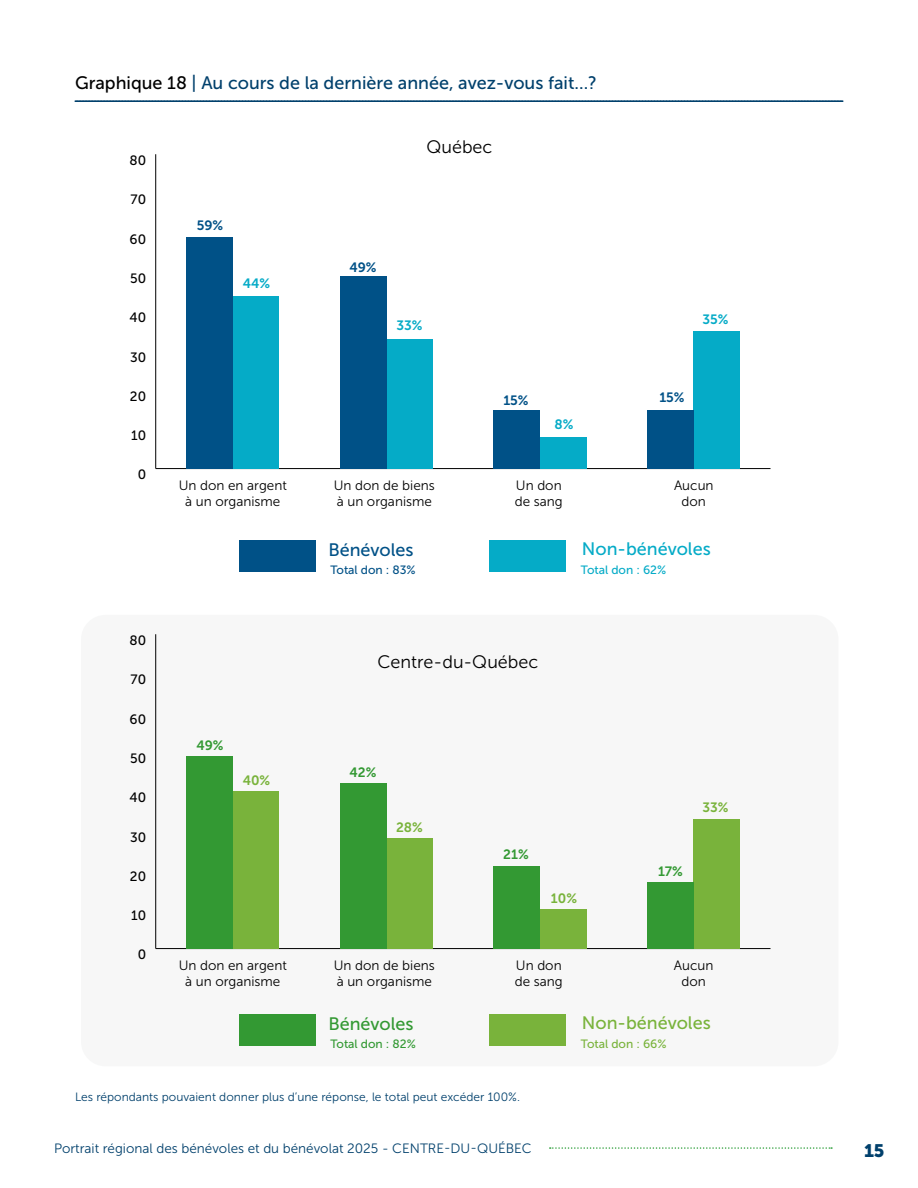
<style>
.page{position:relative;width:918px;height:1188px;background:#fff}
.page>*{position:absolute;margin:0;border:0;box-sizing:border-box;transform-origin:0 0}
.titre_-_tableau{font:18px "Museo Sans 500";color:#00406c}
.t1{font:18px "Museo Sans 300";color:#000}
.t2{font:18px "Museo Sans 500";color:#79b33b}
.t3{font:18px "Museo Sans 500";color:#05abc7}
.t4{font:18px "Museo Sans 500";color:#393}
.t5{font:18px "Museo Sans 500";color:#005187}
.t6{font:18px "Museo Sans 900";color:#00406c}
.t7{font:13.5px/16.2px "Museo Sans 300";color:#000;text-align:center}
.t8{font:13.5px "Museo Sans 300";color:#00406c}
.t9{font:13.5px "Museo Sans 500";color:#000}
.t10{font:13.5px "Museo Sans 700";color:#393}
.t11{font:13.5px "Museo Sans 700";color:#79b33b}
.t12{font:13.5px "Museo Sans 700";color:#005187}
.t13{font:13.5px "Museo Sans 700";color:#05abc7}
._100{font:12px "Museo Sans 300";color:#00406c}
.t14{font:12px "Museo Sans 500";color:#393}
.t15{font:12px "Museo Sans 500";color:#79b33b}
.t16{font:12px "Museo Sans 500";color:#005187}
.t17{font:12px "Museo Sans 500";color:#05abc7}
.s1{color:#000}
</style>
<div class="page">
<svg style="left:550px;top:1147px;width:282px;height:2px"></svg>
<svg style="left:75px;top:100px;width:768px;height:2px"></svg>
<div style="left:81px;top:615px;width:757px;height:451px;background:#f7f7f7;border-radius:25px"></div>
<hr style="left:156px;top:948px;width:615px;height:1px;background:#000">
<hr style="left:155px;top:634px;width:1px;height:315px;background:#000">
<div style="left:233px;top:791px;width:46px;height:158px;background:#79b33b"></div>
<div style="left:386px;top:839px;width:46px;height:110px;background:#79b33b"></div>
<div style="left:540px;top:909px;width:46px;height:40px;background:#79b33b"></div>
<div style="left:694px;top:819px;width:46px;height:130px;background:#79b33b"></div>
<div style="left:186px;top:756px;width:47px;height:193px;background:#393"></div>
<div style="left:340px;top:784px;width:46px;height:165px;background:#393"></div>
<div style="left:494px;top:866px;width:46px;height:83px;background:#393"></div>
<div style="left:648px;top:882px;width:46px;height:67px;background:#393"></div>
<div style="left:489px;top:1015px;width:77px;height:31px;background:#79b33b"></div>
<div style="left:239px;top:1015px;width:77px;height:31px;background:#393"></div>
<hr style="left:156px;top:468px;width:615px;height:1px;background:#000">
<hr style="left:155px;top:154px;width:1px;height:315px;background:#000">
<div style="left:233px;top:296px;width:46px;height:173px;background:#05abc7"></div>
<div style="left:386px;top:339px;width:46px;height:130px;background:#05abc7"></div>
<div style="left:540px;top:437px;width:46px;height:32px;background:#05abc7"></div>
<div style="left:694px;top:331px;width:46px;height:138px;background:#05abc7"></div>
<div style="left:186px;top:237px;width:47px;height:232px;background:#005187"></div>
<div style="left:340px;top:276px;width:46px;height:193px;background:#005187"></div>
<div style="left:494px;top:410px;width:46px;height:59px;background:#005187"></div>
<div style="left:648px;top:410px;width:46px;height:59px;background:#005187"></div>
<div style="left:489px;top:541px;width:77px;height:31px;background:#05abc7"></div>
<div style="left:239px;top:541px;width:77px;height:31px;background:#005187"></div>
<p class="titre_-_tableau" style="left:75px;top:72px;width:524px"><span class="s1">Graphique 18</span> | Au cours de la dernière année, avez-vous fait...?</p>
<p class="t9" style="left:129px;top:153px;width:18px">80</p>
<p class="t9" style="left:131px;top:192px;width:17px">70</p>
<p class="t9" style="left:130px;top:232px;width:18px">60</p>
<p class="t9" style="left:130px;top:271px;width:18px">50</p>
<p class="t9" style="left:129px;top:310px;width:18px">40</p>
<p class="t9" style="left:130px;top:349px;width:18px">30</p>
<p class="t9" style="left:130px;top:389px;width:18px">20</p>
<p class="t9" style="left:131px;top:428px;width:17px">10</p>
<p class="t9" style="left:138px;top:467px;width:10px">0</p>
<p class="t9" style="left:129px;top:633px;width:18px">80</p>
<p class="t9" style="left:131px;top:672px;width:17px">70</p>
<p class="t9" style="left:130px;top:712px;width:18px">60</p>
<p class="t9" style="left:130px;top:751px;width:18px">50</p>
<p class="t9" style="left:129px;top:790px;width:18px">40</p>
<p class="t9" style="left:130px;top:829px;width:18px">30</p>
<p class="t9" style="left:130px;top:869px;width:18px">20</p>
<p class="t9" style="left:131px;top:908px;width:17px">10</p>
<p class="t9" style="left:138px;top:947px;width:10px">0</p>
<p class="t12" style="left:197px;top:218px;width:28px">59%</p>
<p class="t13" style="left:243px;top:276px;width:29px">44%</p>
<p class="t1" style="left:426px;top:137px;width:68px">Québec</p>
<p class="t12" style="left:349px;top:260px;width:29px">49%</p>
<p class="t13" style="left:396px;top:318px;width:28px">33%</p>
<p class="t13" style="left:702px;top:312px;width:28px">35%</p>
<p class="t12" style="left:503px;top:393px;width:27px">15%</p>
<p class="t12" style="left:659px;top:390px;width:27px">15%</p>
<p class="t13" style="left:555px;top:417px;width:20px">8%</p>
<p class="t7" style="left:179px;top:477px;width:110px">Un don en argent à un organisme</p>
<p class="t7" style="left:334px;top:477px;width:102px;text-align:left">Un don de biens à un organisme</p>
<p class="t7" style="left:515px;top:477px;width:49px;text-align:left">Un don de sang</p>
<p class="t7" style="left:674px;top:477px;width:41px">Aucun don</p>
<p class="t5" style="left:328px;top:540px;width:87px">Bénévoles</p>
<p class="t3" style="left:582px;top:539px;width:130px">Non-bénévoles</p>
<p class="t16" style="left:330px;top:564px;width:87px">Total don : 83%</p>
<p class="t17" style="left:581px;top:564px;width:87px">Total don : 62%</p>
<p class="t10" style="left:196px;top:738px;width:29px">49%</p>
<p class="t11" style="left:243px;top:773px;width:29px">40%</p>
<p class="t1" style="left:378px;top:652px;width:162px">Centre-du-Québec</p>
<p class="t10" style="left:350px;top:765px;width:28px">42%</p>
<p class="t11" style="left:396px;top:820px;width:28px">28%</p>
<p class="t10" style="left:503px;top:847px;width:27px">21%</p>
<p class="t11" style="left:551px;top:891px;width:28px">10%</p>
<p class="t11" style="left:702px;top:800px;width:28px">33%</p>
<p class="t10" style="left:658px;top:864px;width:26px">17%</p>
<p class="t7" style="left:179px;top:957px;width:110px">Un don en argent à un organisme</p>
<p class="t7" style="left:334px;top:957px;width:102px;text-align:left">Un don de biens à un organisme</p>
<p class="t7" style="left:515px;top:957px;width:49px;text-align:left">Un don de sang</p>
<p class="t7" style="left:674px;top:957px;width:41px">Aucun don</p>
<p class="t4" style="left:328px;top:1014px;width:87px">Bénévoles</p>
<p class="t2" style="left:582px;top:1013px;width:130px">Non-bénévoles</p>
<p class="t14" style="left:330px;top:1038px;width:87px">Total don : 82%</p>
<p class="t15" style="left:581px;top:1038px;width:87px">Total don : 66%</p>
<p class="_100" style="left:75px;top:1090px;width:446px">Les répondants pouvaient donner plus d’une réponse, le total peut excéder 100%.</p>
<p class="t8" style="left:54px;top:1141px;width:479px">Portrait régional des bénévoles et du bénévolat 2025 - CENTRE-DU-QUÉBEC</p>
<h1 class="t6" style="left:864px;top:1140px;width:22px">15</h1>
</div>
